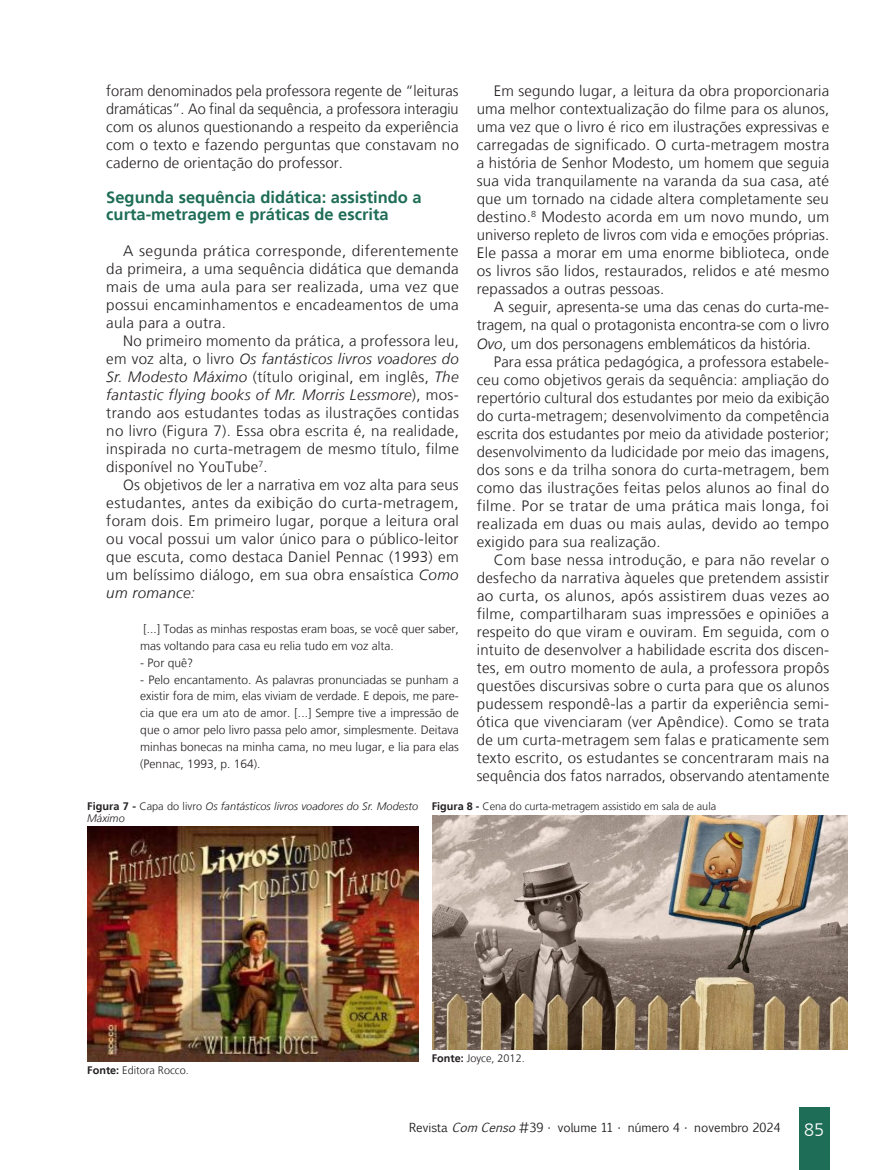
<style>
.page{position:relative;width:893px;height:1170px;background:#fff}
.page>*{position:absolute;margin:0;border:0;box-sizing:border-box;transform-origin:0 0}
.t1{font:300 18px "Frutiger LT";color:#fff}
.Subtítulo_VERDE_ARTI{font:700 16.5px/16.8px "Frutiger LT";color:#1e6d56}
.Miolo__10{font:300 15px/18px "Frutiger LT";letter-spacing:.02em;color:#231f20;text-align:justify}
.Citação__8{font:300 12px/16.8px "Frutiger LT";color:#231f20}
.t2{font:12px "Euphemia CAS";color:#231f20}
.Legendas{font:300 10.8px "Frutiger LT";color:#231f20}
.Legendas-2{font:italic 300 10.8px/12px "Frutiger LT";color:#231f20}
.s1{font-style:italic}
.s2{font-weight:700;font-style:normal}
.s3{font-style:normal}
.s4{font-weight:700}
</style>
<div class="page">
<div style="left:799px;top:1107px;width:30px;height:62px;background:#1e6d56"></div>
<img style="left:88px;top:826px;width:331px;height:235px">
<img style="left:432px;top:815px;width:415px;height:234px">
<p class="Miolo__10" style="left:106px;top:82px;width:354px">foram denominados pela professora regente de “leituras dramáticas”. Ao final da sequência, a professora interagiu com os alunos questionando a respeito da experiência com o texto e fazendo perguntas que constavam no caderno de orientação do professor.</p>
<p class="Subtítulo_VERDE_ARTI" style="left:106px;top:189px;width:317px">Segunda sequência didática: assistindo a curta-metragem e práticas de escrita</p>
<p class="Miolo__10" style="left:106px;top:242px;width:354px;text-indent:17px">A segunda prática corresponde, diferentemente da primeira, a uma sequência didática que demanda mais de uma aula para ser realizada, uma vez que possui encaminhamentos e encadeamentos de uma aula para a outra.</p>
<p class="Miolo__10" style="left:106px;top:332px;width:354px;text-indent:17px">No primeiro momento da prática, a professora leu, em voz alta, o livro <span class="s1">Os fantásticos livros voadores do Sr. Modesto Máximo</span> (título original, em inglês, <span class="s1">The fantastic flying books of Mr. Morris Lessmore</span>), mos&shy;trando aos estudantes todas as ilustrações contidas no livro (Figura 7). Essa obra escrita é, na realidade, inspirada no curta-metragem de mesmo título, filme disponível no YouTube<sup>7</sup>.</p>
<p class="Miolo__10" style="left:106px;top:476px;width:354px;text-indent:17px">Os objetivos de ler a narrativa em voz alta para seus estudantes, antes da exibição do curta-metragem, foram dois. Em primeiro lugar, porque a leitura oral ou vocal possui um valor único para o público-leitor que escuta, como destaca Daniel Pennac (1993) em um belíssimo diálogo, em sua obra ensaística <span class="s1">Como um romance:</span></p>
<p class="Citação__8" style="left:140px;top:620px;width:320px">[...] Todas as minhas respostas eram boas, se você quer saber, mas voltando para casa eu relia tudo em voz alta.</p>
<p class="Citação__8" style="left:140px;top:654px;width:54px">- Por quê?</p>
<p class="Citação__8" style="left:140px;top:671px;width:320px;text-align:justify">- Pelo encantamento. As palavras pronunciadas se punham a existir fora de mim, elas viviam de verdade. E depois, me pare&shy;cia que era um ato de amor. [...] Sempre tive a impressão de que o amor pelo livro passa pelo amor, simplesmente. Deitava minhas bonecas na minha cama, no meu lugar, e lia para elas (Pennac, 1993, p. 164).</p>
<p class="Miolo__10" style="left:477px;top:82px;width:354px;text-indent:17px">Em segundo lugar, a leitura da obra proporcionaria uma melhor contextualização do filme para os alunos, uma vez que o livro é rico em ilustrações expressivas e carregadas de significado. O curta-metragem mostra a história de Senhor Modesto, um homem que seguia sua vida tranquilamente na varanda da sua casa, até que um tornado na cidade altera completamente seu destino.<sup>8</sup> Modesto acorda em um novo mundo, um universo repleto de livros com vida e emoções próprias.<br>Ele passa a morar em uma enorme biblioteca, onde os livros são lidos, restaurados, relidos e até mesmo repassados a outras pessoas.</p>
<p class="Miolo__10" style="left:477px;top:298px;width:354px;text-indent:17px">A seguir, apresenta-se uma das cenas do curta-me&shy;tragem, na qual o protagonista encontra-se com o livro <span class="s1">Ovo</span>, um dos personagens emblemáticos da história.</p>
<p class="Miolo__10" style="left:477px;top:352px;width:354px;text-indent:17px">Para essa prática pedagógica, a professora estabele&shy;ceu como objetivos gerais da sequência: ampliação do repertório cultural dos estudantes por meio da exibição do curta-metragem; desenvolvimento da competência escrita dos estudantes por meio da atividade posterior; desenvolvimento da ludicidade por meio das imagens, dos sons e da trilha sonora do curta-metragem, bem como das ilustrações feitas pelos alunos ao final do filme. Por se tratar de uma prática mais longa, foi realizada em duas ou mais aulas, devido ao tempo exigido para sua realização.</p>
<p class="Miolo__10" style="left:477px;top:550px;width:354px;text-indent:17px">Com base nessa introdução, e para não revelar o desfecho da narrativa àqueles que pretendem assistir ao curta, os alunos, após assistirem duas vezes ao filme, compartilharam suas impressões e opiniões a respeito do que viram e ouviram. Em seguida, com o intuito de desenvolver a habilidade escrita dos discen&shy;tes, em outro momento de aula, a professora propôs questões discursivas sobre o curta para que os alunos pudessem respondê-las a partir da experiência semi&shy;ótica que vivenciaram (ver Apêndice). Como se trata de um curta-metragem sem falas e praticamente sem texto escrito, os estudantes se concentraram mais na sequência dos fatos narrados, observando atentamente</p>
<p class="Legendas-2" style="left:87px;top:800px;width:332px"><span class="s2">Figura 7 -</span> <span class="s3">Capa do livro</span> Os fantásticos livros voadores do Sr. Modesto<br>Máximo</p>
<p class="Legendas" style="left:432px;top:800px;width:286px"><span class="s4">Figura 8 -</span> Cena do curta-metragem assistido em sala de aula</p>
<p class="Legendas" style="left:87px;top:1063px;width:103px"><span class="s4">Fonte:</span> Editora Rocco.</p>
<p class="Legendas" style="left:432px;top:1052px;width:95px"><span class="s4">Fonte:</span> Joyce, 2012.</p>
<p class="t2" style="left:409px;top:1119px;width:373px">Revista <span class="s1">ComCenso</span>#39 • volume 11 • número 4 • novembro 2024</p>
<p class="t1" style="left:804px;top:1119px;width:22px">85</p>
</div>
